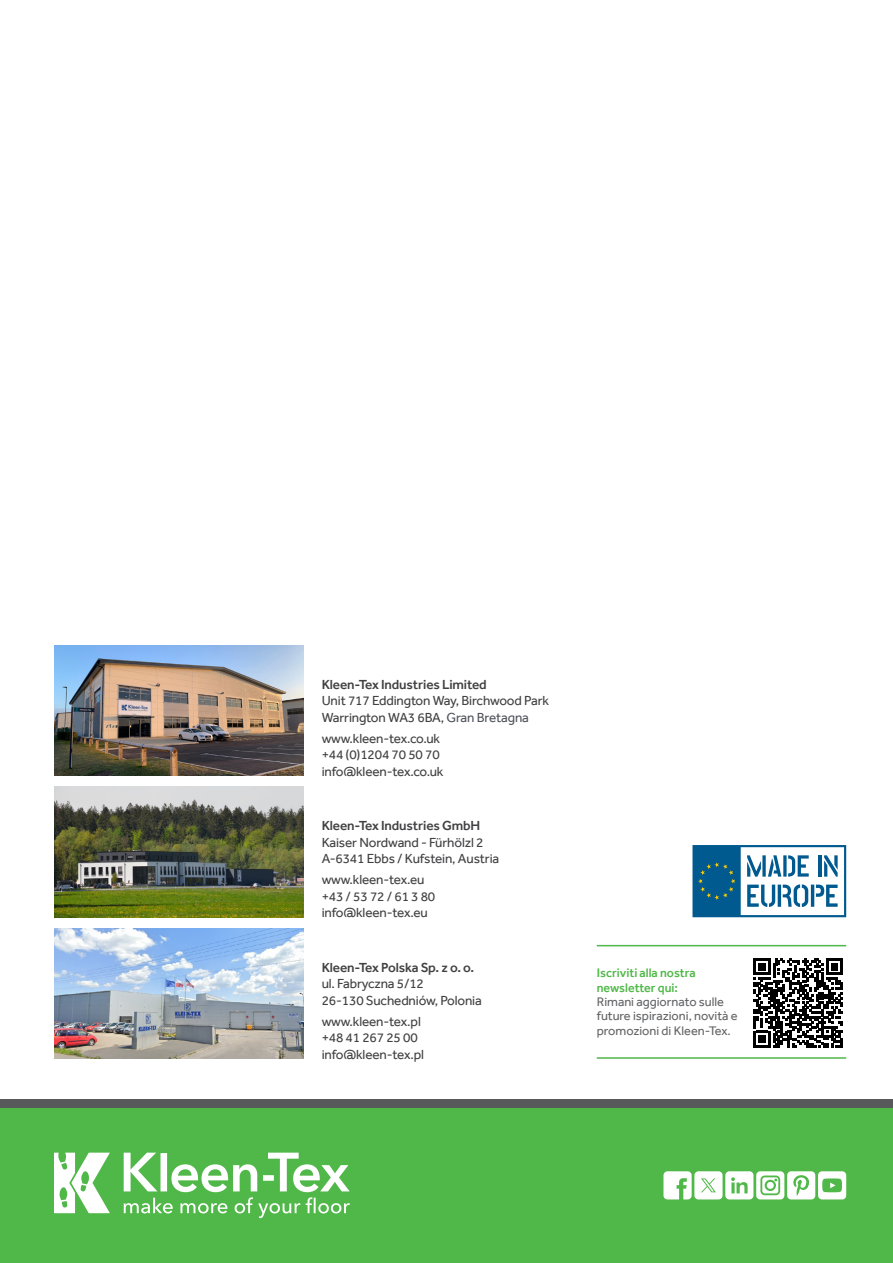
<style>
.page{position:relative;width:893px;height:1263px;background:#fff}
.page>*{position:absolute;margin:0;border:0;box-sizing:border-box;transform-origin:0 0}
.t1{font:13.5px/16.5px "Effra";letter-spacing:-.01em;color:#414042}
.t2{font:500 13.5px "Effra";letter-spacing:-.01em;color:#414042}
.t3{font:12.75px/14.4px "Effra";color:#636466}
.t4{font:500 12.75px/14.4px "Effra";color:#50b848}
.s1{color:#50535c}
</style>
<div class="page">
<div style="left:0;top:1108px;width:893px;height:155px;background:#50b848"></div>
<svg style="left:124px;top:1153px;width:226px;height:65px"></svg>
<svg style="left:54px;top:1153px;width:56px;height:60px"></svg>
<img style="left:54px;top:928px;width:250px;height:131px">
<img style="left:54px;top:787px;width:250px;height:130px">
<img style="left:54px;top:645px;width:250px;height:131px">
<svg style="left:692px;top:845px;width:154px;height:72px"></svg>
<hr style="left:597px;top:945px;width:249px;height:1px;background:#50b848">
<hr style="left:597px;top:1057px;width:249px;height:2px;background:#50b848">
<svg style="left:753px;top:958px;width:90px;height:89px"></svg>
<div style="left:0;top:1099px;width:893px;height:9px;background:#58595b"></div>
<svg style="left:663px;top:1171px;width:183px;height:28px"></svg>
<p class="t2" style="left:322px;top:676px;width:167px">Kleen-Tex Industries Limited</p>
<p class="t1" style="left:322px;top:692px;width:229px">Unit 717 Eddington Way, Birchwood Park<br>Warrington WA3 6BA, <span class="s1">Gran Bretagna</span></p>
<p class="t1" style="left:322px;top:730px;width:123px">www.kleen-tex.co.uk +44 (0)1204 70 50 70 info@kleen-tex.co.uk</p>
<p class="t2" style="left:322px;top:818px;width:160px">Kleen-Tex Industries GmbH</p>
<p class="t1" style="left:322px;top:834px;width:179px">Kaiser Nordwand - Fürhölzl 2<br>A-6341 Ebbs / Kufstein, Austria</p>
<p class="t1" style="left:322px;top:871px;width:115px">www.kleen-tex.eu +43 / 53 72 / 61 3 80 info@kleen-tex.eu</p>
<p class="t2" style="left:322px;top:959px;width:154px">Kleen-Tex Polska Sp. z o. o.</p>
<p class="t1" style="left:322px;top:975px;width:162px">ul. Fabryczna 5/12<br>26-130 Suchedniów, Polonia</p>
<p class="t1" style="left:322px;top:1013px;width:104px">www.kleen-tex.pl +48 41 267 25 00 info@kleen-tex.pl</p>
<p class="t4" style="left:597px;top:966px;width:100px">Iscriviti alla nostra newsletter qui:</p>
<p class="t3" style="left:597px;top:994px;width:142px">Rimani aggiornato sulle future ispirazioni, novità e promozioni di Kleen-Tex.</p>
</div>
